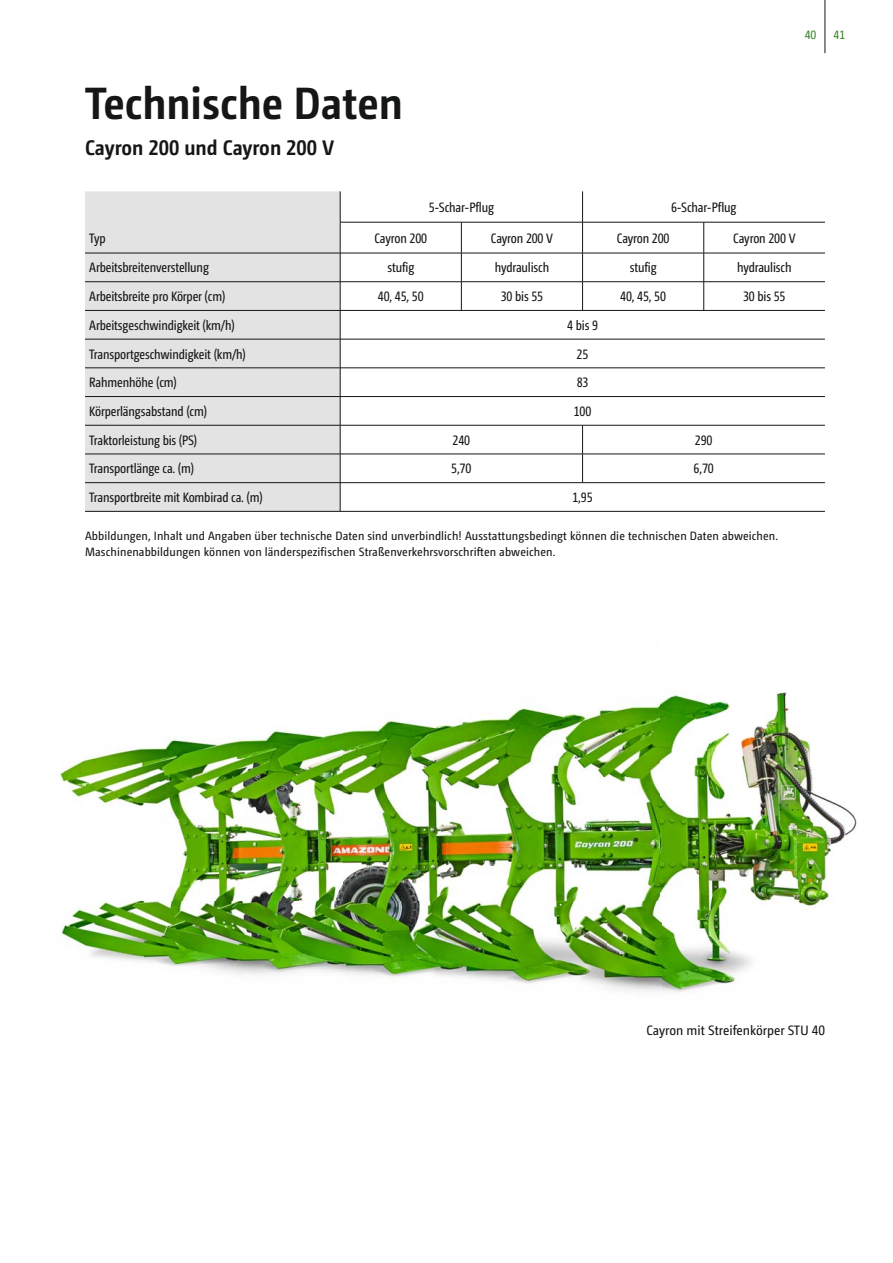
<style>
.page{position:relative;width:893px;height:1263px;background:#fff}
.page>*{position:absolute;margin:0;border:0;box-sizing:border-box;transform-origin:0 0}
.t1{font:700 45px "Camingo Dos Pro S Cd";color:#151616}
.t2{font:700 21px "Camingo Dos Pro S Cd";color:#151616}
.t3{font:13.5px "Camingo Dos Pro Cd";letter-spacing:-.01em;color:#151616}
.t4{font:13.5px "Camingo Dos Pro S Cd";color:#151616}
.t5{font:12px/16.5px "Camingo Dos Pro S Cd";letter-spacing:.01em;color:#151616}
.t6{font:12px "Camingo Dos Pro S Cd";color:#38832b}
</style>
<div class="page">
<img style="left:60px;top:691px;width:797px;height:301px">
<hr style="left:825px;top:0;width:1px;height:53px;background:#151616">
<div style="left:85px;top:191px;width:255px;height:320px;background:#e3e3e3"></div>
<hr style="left:340px;top:191px;width:1px;height:31px;background:#151616">
<hr style="left:582px;top:191px;width:1px;height:31px;background:#151616">
<hr style="left:340px;top:222px;width:485px;height:1px;background:#151616">
<hr style="left:85px;top:253px;width:740px;height:1px;background:#151616">
<hr style="left:85px;top:281px;width:740px;height:1px;background:#151616">
<hr style="left:85px;top:310px;width:740px;height:1px;background:#151616">
<hr style="left:85px;top:339px;width:740px;height:1px;background:#151616">
<hr style="left:85px;top:368px;width:740px;height:1px;background:#151616">
<hr style="left:85px;top:396px;width:740px;height:1px;background:#151616">
<hr style="left:85px;top:425px;width:740px;height:1px;background:#151616">
<hr style="left:85px;top:454px;width:740px;height:1px;background:#151616">
<hr style="left:85px;top:482px;width:740px;height:1px;background:#151616">
<hr style="left:85px;top:511px;width:740px;height:1px;background:#151616">
<hr style="left:340px;top:222px;width:1px;height:31px;background:#151616">
<hr style="left:461px;top:222px;width:1px;height:31px;background:#151616">
<hr style="left:582px;top:222px;width:1px;height:31px;background:#151616">
<hr style="left:703px;top:222px;width:1px;height:31px;background:#151616">
<svg style="left:461px;top:253px;width:1px;height:57px"></svg>
<svg style="left:582px;top:253px;width:1px;height:57px"></svg>
<svg style="left:703px;top:253px;width:1px;height:57px"></svg>
<svg style="left:582px;top:425px;width:1px;height:57px"></svg>
<svg style="left:340px;top:253px;width:1px;height:258px"></svg>
<p class="t6" style="left:805px;top:30px;width:13px">40</p>
<p class="t6" style="left:833px;top:30px;width:13px">41</p>
<h1 class="t1" style="left:85px;top:85px;width:320px">Technische Daten</h1>
<h2 class="t2" style="left:85px;top:139px;width:251px">Cayron 200 und Cayron 200 V</h2>
<p class="t3" style="left:429px;top:202px;width:67px">5-Schar-Pflug</p>
<p class="t3" style="left:671px;top:202px;width:67px">6-Schar-Pflug</p>
<p class="t3" style="left:89px;top:232px;width:18px">Typ</p>
<p class="t3" style="left:374px;top:233px;width:54px">Cayron 200</p>
<p class="t3" style="left:491px;top:233px;width:64px">Cayron 200 V</p>
<p class="t3" style="left:617px;top:233px;width:54px">Cayron 200</p>
<p class="t3" style="left:733px;top:233px;width:64px">Cayron 200 V</p>
<p class="t3" style="left:89px;top:262px;width:121px">Arbeitsbreitenverstellung</p>
<p class="t3" style="left:387px;top:262px;width:28px">stufig</p>
<p class="t3" style="left:495px;top:262px;width:56px">hydraulisch</p>
<p class="t3" style="left:630px;top:262px;width:28px">stufig</p>
<p class="t3" style="left:737px;top:262px;width:56px">hydraulisch</p>
<p class="t3" style="left:89px;top:291px;width:138px">Arbeitsbreite pro Körper (cm)</p>
<p class="t3" style="left:378px;top:291px;width:47px">40, 45, 50</p>
<p class="t3" style="left:501px;top:291px;width:44px">30 bis 55</p>
<p class="t3" style="left:620px;top:291px;width:47px">40, 45, 50</p>
<p class="t3" style="left:743px;top:291px;width:44px">30 bis 55</p>
<p class="t3" style="left:89px;top:320px;width:147px">Arbeitsgeschwindigkeit (km/h)</p>
<p class="t3" style="left:567px;top:320px;width:32px">4 bis 9</p>
<p class="t3" style="left:89px;top:348px;width:158px">Transportgeschwindigkeit (km/h)</p>
<p class="t3" style="left:577px;top:348px;width:13px">25</p>
<p class="t3" style="left:89px;top:377px;width:89px">Rahmenhöhe (cm)</p>
<p class="t3" style="left:577px;top:377px;width:13px">83</p>
<p class="t3" style="left:89px;top:406px;width:119px">Körperlängsabstand (cm)</p>
<p class="t3" style="left:574px;top:406px;width:19px">100</p>
<p class="t3" style="left:89px;top:435px;width:110px">Traktorleistung bis (PS)</p>
<p class="t3" style="left:453px;top:435px;width:19px">240</p>
<p class="t3" style="left:695px;top:435px;width:19px">290</p>
<p class="t3" style="left:89px;top:463px;width:106px">Transportlänge ca. (m)</p>
<p class="t3" style="left:451px;top:463px;width:22px">5,70</p>
<p class="t3" style="left:694px;top:463px;width:22px">6,70</p>
<p class="t3" style="left:89px;top:492px;width:175px">Transportbreite mit Kombirad ca. (m)</p>
<p class="t3" style="left:572px;top:492px;width:22px">1,95</p>
<p class="t5" style="left:85px;top:528px;width:695px">Abbildungen, Inhalt und Angaben über technische Daten sind unverbindlich! Ausstattungsbedingt können die technischen Daten abweichen.<br>Maschinenabbildungen können von länderspezifischen Straßenverkehrsvorschriften abweichen.</p>
<p class="t4" style="left:646px;top:1025px;width:180px">Cayron mit Streifenkörper STU 40</p>
</div>
